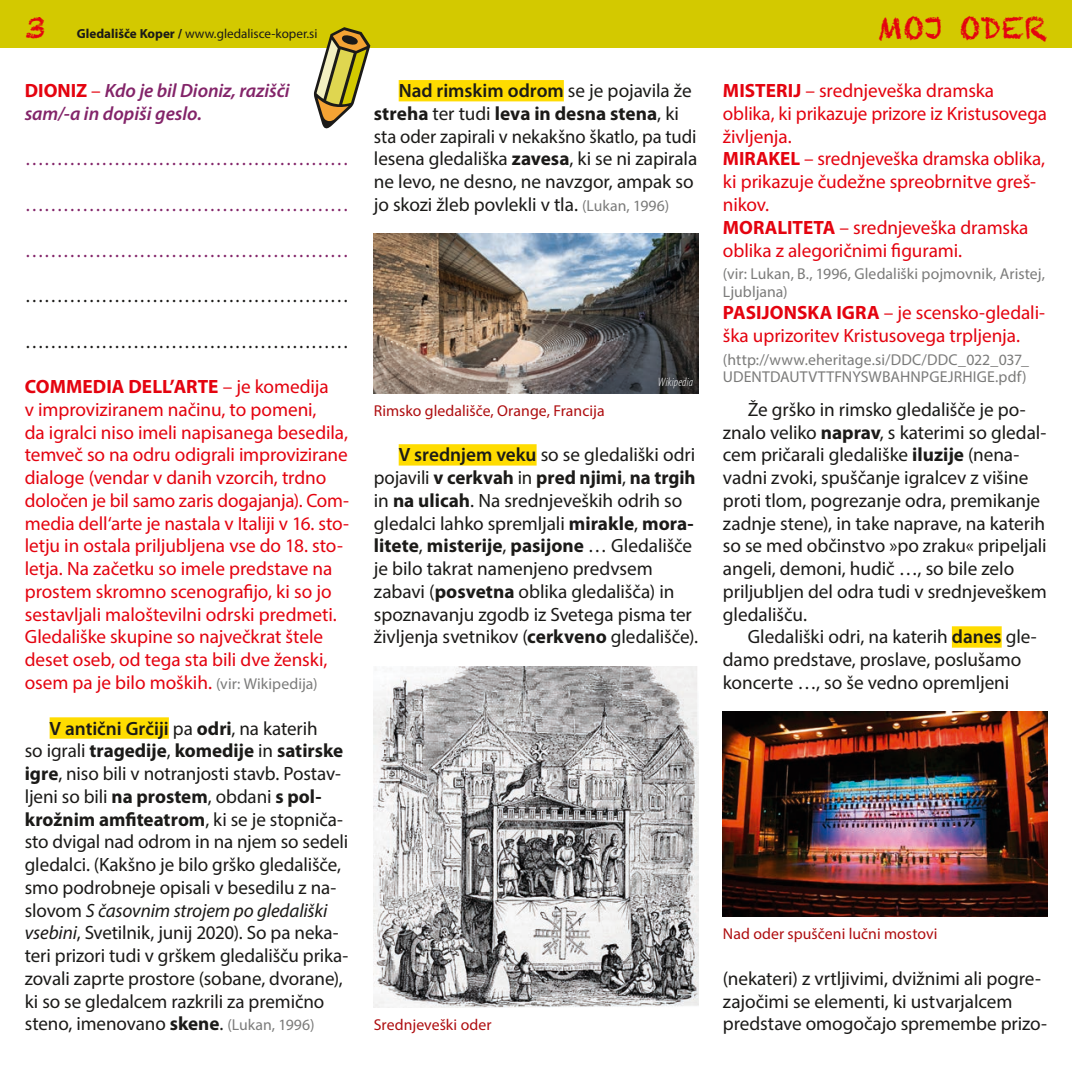
<style>
.page{position:relative;width:1072px;height:1072px;background:#fff}
.page>*{position:absolute;margin:0;border:0;box-sizing:border-box;transform-origin:0 0}
.t1{font:29.75px "Chalkduster";letter-spacing:.01em;color:#e4030f}
.t2{font:19.25px/22.8px "Myriad Pro";letter-spacing:-.005em;color:#1b1a18}
.t3{font:19.25px/22.8px "Myriad Pro";letter-spacing:-.005em;color:#e4030f}
.t4{font:19.25px "Myriad Pro";color:#832469}
.t5{font:italic 600 19.25px/22.8px "Myriad Pro";letter-spacing:-.005em;color:#832469}
.t6{font:15.75px/17.5px "Myriad Pro";letter-spacing:.005em;color:#7b7b7a}
.t7{font:15.75px "Myriad Pro";color:#ae0d0f}
.t8{font:13.12px "Myriad Pro";color:#1b1a18}
.t9{font:italic 300 condensed 12.25px "Myriad Pro";letter-spacing:.015em;color:#fff}
.s1{font-weight:700}
.s2{font-weight:700;font-style:normal;color:#e4030f}
.s3{font-weight:400;font-style:normal;color:#e4030f}
.s4{font-size:15.75px;color:#7b7b7a}
.s5{font-weight:600}
.s6{font-style:italic}
</style>
<div class="page">
<div style="left:0;top:0;width:1071px;height:48px;background:#d3c900"></div>
<div style="left:50px;top:717px;width:119px;height:21px;background:#ffdc00"></div>
<div style="left:399px;top:80px;width:165px;height:21px;background:#ffdc00"></div>
<div style="left:951px;top:626px;width:50px;height:21px;background:#ffdc00"></div>
<img style="left:374px;top:234px;width:324px;height:159px">
<img style="left:374px;top:666px;width:324px;height:341px">
<div style="left:399px;top:444px;width:137px;height:21px;background:#ffdc00"></div>
<img style="left:723px;top:711px;width:324px;height:205px">
<svg style="left:314px;top:27px;width:56px;height:101px"></svg>
<h1 class="t1" style="left:25px;top:10px;width:22px">3</h1>
<p class="t8" style="left:77px;top:25px;width:242px"><span class="s1">Gledališče Koper /</span> www.gledalisce-koper.si</p>
<p class="t5" style="left:25px;top:79px;width:266px"><span class="s2">DIONIZ</span> <span class="s3">–</span> Kdo je bil Dioniz, razišči sam/-a in dopiši geslo.</p>
<p class="t4" style="left:25px;top:147px;width:326px">……………………………………………</p>
<p class="t4" style="left:25px;top:193px;width:326px">……………………………………………</p>
<p class="t4" style="left:25px;top:238px;width:326px">……………………………………………</p>
<p class="t2" style="left:25px;top:284px;width:326px">……………………………………………</p>
<p class="t2" style="left:25px;top:329px;width:326px">……………………………………………</p>
<p class="t3" style="left:25px;top:375px;width:325px"><span class="s1">COMMEDIA DELL’ARTE</span> – je komedija<br>v improviziranem načinu, to pomeni,<br>da igralci niso imeli napisanega besedila, temveč so na odru odigrali improvizirane dialoge (vendar v danih vzorcih, trdno določen je bil samo zaris dogajanja). Com&shy;media dell‘arte je nastala v Italiji v 16. sto&shy;letju in ostala priljubljena vse do 18. sto&shy;letja. Na začetku so imele predstave na prostem skromno scenografijo, ki so jo sestavljali maloštevilni odrski predmeti.<br>Gledališke skupine so največkrat štele deset oseb, od tega sta bili dve ženski, osem pa je bilo moških. <span class="s4">(vir: Wikipedija)</span></p>
<p class="t2" style="left:25px;top:716px;width:325px;text-indent:25px"><span class="s5">V antični Grčiji</span> pa <span class="s1">odri</span>, na katerih<br>so igrali <span class="s1">tragedije</span>, <span class="s1">komedije</span> in <span class="s1">satirske igre</span>, niso bili v notranjosti stavb. Postav&shy;ljeni so bili <span class="s1">na prostem</span>, obdani <span class="s1">s pol&shy;krožnim amfiteatrom</span>, ki se je stopniča&shy;sto dvigal nad odrom in na njem so sedeli gledalci. (Kakšno je bilo grško gledališče, smo podrobneje opisali v besedilu z na&shy;slovom <span class="s6">S časovnim strojem po gledališki vsebini</span>, Svetilnik, junij 2020). So pa neka&shy;teri prizori tudi v grškem gledališču prika&shy;zovali zaprte prostore (sobane, dvorane), ki so se gledalcem razkrili za premično steno, imenovano <span class="s1">skene</span>. <span class="s4">(Lukan, 1996)</span></p>
<h1 class="t1" style="left:877px;top:10px;width:171px">MOJ ODER</h1>
<p class="t2" style="left:374px;top:79px;width:325px;text-indent:25px"><span class="s5">Nad rimskim odrom</span> se je pojavila že <span class="s1">streha</span> ter tudi <span class="s1">leva in desna stena</span>, ki sta oder zapirali v nekakšno škatlo, pa tudi lesena gledališka <span class="s1">zavesa</span>, ki se ni zapirala ne levo, ne desno, ne navzgor, ampak so jo skozi žleb povlekli v tla. <span class="s4">(Lukan, 1996)</span></p>
<p class="t3" style="left:723px;top:79px;width:325px"><span class="s1">MISTERIJ</span> – srednjeveška dramska oblika, ki prikazuje prizore iz Kristusovega življenja.<br><span class="s1">MIRAKEL</span> – srednjeveška dramska oblika, ki prikazuje čudežne spreobrnitve greš&shy;nikov.<br><span class="s1">MORALITETA</span> – srednjeveška dramska oblika z alegoričnimi figurami.</p>
<p class="t6" style="left:723px;top:265px;width:323px">(vir: Lukan, B., 1996, Gledališki pojmovnik, Aristej,<br>Ljubljana)</p>
<p class="t3" style="left:723px;top:301px;width:324px"><span class="s1">PASIJONSKA IGRA</span> – je scensko-gledali&shy;ška uprizoritev Kristusovega trpljenja.</p>
<p class="t6" style="left:723px;top:350px;width:307px">(http://www.eheritage.si/DDC/DDC_022_037_<br>UDENTDAUTVTTFNYSWBAHNPGEJRHIGE.pdf)</p>
<p class="t2" style="left:723px;top:398px;width:325px;text-indent:25px">Že grško in rimsko gledališče je po&shy;znalo veliko <span class="s1">naprav</span>, s katerimi so gledal&shy;cem pričarali gledališke <span class="s1">iluzije</span> (nena&shy;vadni zvoki, spuščanje igralcev z višine proti tlom, pogrezanje odra, premikanje zadnje stene), in take naprave, na katerih so se med občinstvo »po zraku« pripeljali angeli, demoni, hudič …, so bile zelo priljubljen del odra tudi v srednjeveškem gledališču.</p>
<p class="t2" style="left:723px;top:625px;width:315px;text-indent:25px">Gledališki odri, na katerih <span class="s5">danes</span> gle&shy;damo predstave, proslave, poslušamo koncerte …, so še vedno opremljeni</p>
<p class="t9" style="left:658px;top:375px;width:37px">Wikipedia</p>
<p class="t7" style="left:374px;top:401px;width:232px">Rimsko gledališče, Orange, Francija</p>
<p class="t2" style="left:374px;top:443px;width:326px;text-indent:25px"><span class="s5">V srednjem veku</span> so se gledališki odri pojavili <span class="s1">v cerkvah</span> in <span class="s1">pred njimi</span>, <span class="s1">na trgih </span>in <span class="s1">na ulicah</span>. Na srednjeveških odrih so gledalci lahko spremljali <span class="s1">mirakle</span>, <span class="s1">mora&shy;litete</span>, <span class="s1">misterije</span>, <span class="s1">pasijone</span> … Gledališče je bilo takrat namenjeno predvsem zabavi (<span class="s1">posvetna</span> oblika gledališča) in spoznavanju zgodb iz Svetega pisma ter življenja svetnikov (<span class="s1">cerkveno</span> gledališče).</p>
<p class="t7" style="left:374px;top:1015px;width:119px">Srednjeveški oder</p>
<p class="t7" style="left:723px;top:924px;width:216px">Nad oder spuščeni lučni mostovi</p>
<p class="t2" style="left:723px;top:966px;width:322px">(nekateri) z vrtljivimi, dvižnimi ali pogre&shy;zajočimi se elementi, ki ustvarjalcem predstave omogočajo spremembe prizo--</p>
</div>
